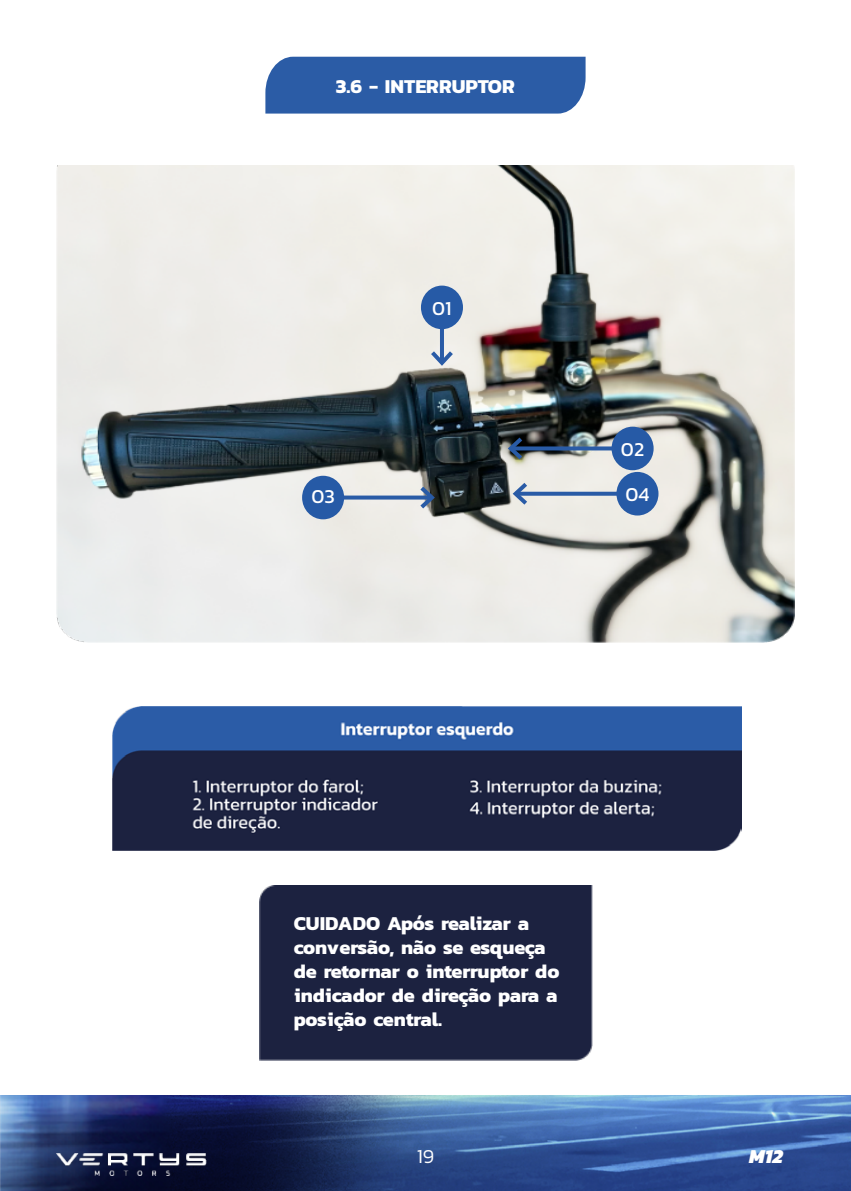
<style>
.page{position:relative;width:851px;height:1191px;background:#fff}
.page>*{position:absolute;margin:0;border:0;box-sizing:border-box;transform-origin:0 0}
.t1{font:700 20px/24px "Kanit";color:#fff}
.t2{font:20px "Kanit";color:#fff}
.t3{font:italic 800 20px "Kanit";color:#fff}
.t4{font:300 20px "Kanit";color:#fff}
</style>
<div class="page">
<img style="left:0;top:1095px;width:850px;height:96px">
<img style="left:57px;top:1153px;width:150px;height:22px">
<div style="left:260px;top:885px;width:332px;height:175px;background:#1c2240"></div>
<img style="left:57px;top:165px;width:737px;height:477px">
<hr style="left:440px;top:300px;width:4px;height:63px;background:#295ba6">
<svg style="left:427px;top:347px;width:30px;height:22px"></svg>
<div style="left:611px;top:427px;width:42px;height:43px;background:#265aa6;border-radius:50%"></div>
<div style="left:421px;top:285px;width:42px;height:44px;background:#265aa6;border-radius:50%"></div>
<img style="left:112px;top:706px;width:629px;height:144px">
<div style="left:265px;top:57px;width:320px;height:57px;background:#2b5ca6"></div>
<svg style="left:526px;top:446px;width:86px;height:4px"></svg>
<svg style="left:504px;top:433px;width:22px;height:30px"></svg>
<div style="left:616px;top:472px;width:42px;height:43px;background:#265aa6;border-radius:50%"></div>
<svg style="left:531px;top:492px;width:86px;height:4px"></svg>
<svg style="left:509px;top:478px;width:22px;height:31px"></svg>
<svg style="left:344px;top:495px;width:72px;height:4px"></svg>
<svg style="left:416px;top:482px;width:22px;height:30px"></svg>
<div style="left:302px;top:476px;width:42px;height:43px;background:#265aa6;border-radius:50%"></div>
<p class="t1" style="left:336px;top:74px;width:180px">3.6 - INTERRUPTOR</p>
<p class="t2" style="left:432px;top:293px;width:21px">01</p>
<p class="t2" style="left:621px;top:434px;width:25px">02</p>
<p class="t2" style="left:311px;top:482px;width:25px">03</p>
<p class="t2" style="left:625px;top:480px;width:25px">04</p>
<p class="t1" style="left:294px;top:910px;width:267px">CUIDADO Após realizar a conversão, não se esqueça de retornar o interruptor do indicador de direção para a posição central.</p>
<p class="t4" style="left:416px;top:1142px;width:19px">19</p>
<p class="t3" style="left:748px;top:1140px;width:35px">M12</p>
</div>
